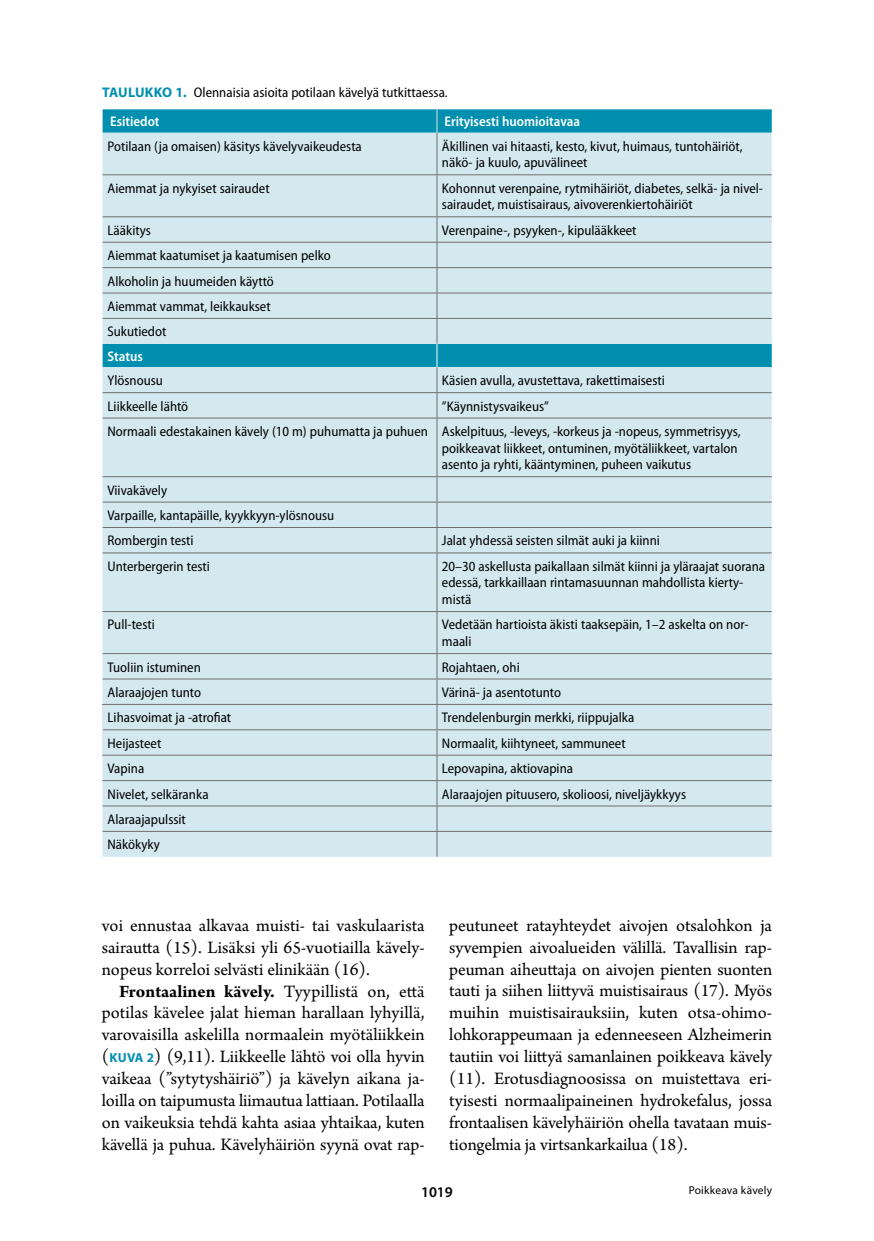
<style>
.page{position:relative;width:874px;height:1241px;background:#fff}
.page>*{position:absolute;margin:0;border:0;box-sizing:border-box;transform-origin:0 0}
.t1{font:18.38px/21.9px "Arno Pro";letter-spacing:-.01em;color:#000;text-align:justify}
.t2{font:600 14.88px "Myriad Pro";color:#000}
.t3{font:semi-condensed 14px/25.4px "Myriad Pro";color:#000}
.t4{font:600 semi-condensed 14px "Myriad Pro";color:#fff}
.t5{font:11.38px "Myriad Pro";letter-spacing:.02em;color:#000}
.s1{font-weight:700;font-stretch:normal;color:#008faf}
.s2{font-weight:600;color:#fff}
.s3{font-weight:700}
.s4{font-family:"Myriad Pro";font-weight:700;font-size:13.12px;color:#008faf}
</style>
<div class="page">
<svg style="left:103px;top:109px;width:668px;height:24px;background:#0792b1"></svg>
<div style="left:103px;top:133px;width:668px;height:723px;background:#d4e8f0"></div>
<svg style="left:436px;top:109px;width:1px;height:24px"></svg>
<svg style="left:102px;top:704px;width:1px;height:50px"></svg>
<svg style="left:771px;top:704px;width:1px;height:50px"></svg>
<hr style="left:436px;top:133px;width:1px;height:41px;background:#706f6f">
<hr style="left:103px;top:174px;width:334px;height:1px;background:#706f6f">
<hr style="left:437px;top:174px;width:334px;height:1px;background:#706f6f">
<hr style="left:436px;top:175px;width:1px;height:41px;background:#706f6f">
<hr style="left:103px;top:216px;width:334px;height:1px;background:#706f6f">
<hr style="left:437px;top:216px;width:334px;height:1px;background:#706f6f">
<hr style="left:103px;top:242px;width:334px;height:1px;background:#706f6f">
<hr style="left:437px;top:242px;width:334px;height:1px;background:#706f6f">
<hr style="left:103px;top:267px;width:334px;height:1px;background:#706f6f">
<hr style="left:437px;top:267px;width:334px;height:1px;background:#706f6f">
<hr style="left:103px;top:292px;width:334px;height:1px;background:#706f6f">
<hr style="left:437px;top:292px;width:334px;height:1px;background:#706f6f">
<hr style="left:103px;top:318px;width:334px;height:1px;background:#706f6f">
<hr style="left:437px;top:318px;width:334px;height:1px;background:#706f6f">
<hr style="left:103px;top:392px;width:334px;height:1px;background:#706f6f">
<hr style="left:437px;top:392px;width:334px;height:1px;background:#706f6f">
<hr style="left:103px;top:417px;width:334px;height:1px;background:#706f6f">
<hr style="left:437px;top:417px;width:334px;height:1px;background:#706f6f">
<hr style="left:436px;top:418px;width:1px;height:58px;background:#706f6f">
<hr style="left:103px;top:476px;width:334px;height:1px;background:#706f6f">
<hr style="left:437px;top:476px;width:334px;height:1px;background:#706f6f">
<hr style="left:103px;top:501px;width:334px;height:1px;background:#706f6f">
<hr style="left:437px;top:501px;width:334px;height:1px;background:#706f6f">
<hr style="left:103px;top:527px;width:334px;height:1px;background:#706f6f">
<hr style="left:437px;top:527px;width:334px;height:1px;background:#706f6f">
<svg style="left:436px;top:477px;width:1px;height:75px"></svg>
<hr style="left:103px;top:552px;width:334px;height:1px;background:#706f6f">
<hr style="left:437px;top:552px;width:334px;height:1px;background:#706f6f">
<hr style="left:436px;top:553px;width:1px;height:58px;background:#706f6f">
<hr style="left:103px;top:611px;width:334px;height:1px;background:#706f6f">
<hr style="left:437px;top:611px;width:334px;height:1px;background:#706f6f">
<hr style="left:436px;top:612px;width:1px;height:41px;background:#706f6f">
<hr style="left:103px;top:653px;width:334px;height:1px;background:#706f6f">
<hr style="left:437px;top:653px;width:334px;height:1px;background:#706f6f">
<hr style="left:103px;top:678px;width:334px;height:1px;background:#706f6f">
<hr style="left:437px;top:678px;width:334px;height:1px;background:#706f6f">
<hr style="left:103px;top:729px;width:334px;height:1px;background:#706f6f">
<hr style="left:437px;top:729px;width:334px;height:1px;background:#706f6f">
<hr style="left:103px;top:780px;width:334px;height:1px;background:#706f6f">
<hr style="left:437px;top:780px;width:334px;height:1px;background:#706f6f">
<hr style="left:103px;top:805px;width:334px;height:1px;background:#706f6f">
<hr style="left:437px;top:805px;width:334px;height:1px;background:#706f6f">
<hr style="left:103px;top:830px;width:334px;height:1px;background:#706f6f">
<hr style="left:437px;top:830px;width:334px;height:1px;background:#706f6f">
<svg style="left:436px;top:654px;width:1px;height:202px"></svg>
<hr style="left:102px;top:754px;width:335px;height:1px;background:#706f6f">
<hr style="left:437px;top:754px;width:334px;height:1px;background:#706f6f">
<svg style="left:436px;top:217px;width:1px;height:200px"></svg>
<hr style="left:102px;top:703px;width:335px;height:1px;background:#706f6f">
<hr style="left:437px;top:703px;width:334px;height:1px;background:#706f6f">
<p class="t3" style="left:110px;top:78px;width:339px;line-height:28.9px;text-indent:-8px"><span class="s1">TAULUKKO 1.</span> Olennaisia asioita potilaan kävelyä tutkittaessa.<br><span class="s2">Esitiedot</span></p>
<p class="t4" style="left:444px;top:113px;width:137px">Erityisesti huomioitavaa</p>
<p class="t3" style="left:107px;top:133px;width:256px">Potilaan (ja omaisen) käsitys kävelyvaikeudesta</p>
<p class="t3" style="left:441px;top:137px;width:302px;line-height:16.6px">Äkillinen vai hitaasti, kesto, kivut, huimaus, tuntohäiriöt, näkö- ja kuulo, apuvälineet</p>
<p class="t3" style="left:107px;top:175px;width:163px">Aiemmat ja nykyiset sairaudet</p>
<p class="t3" style="left:441px;top:179px;width:322px;line-height:16.6px">Kohonnut verenpaine, rytmihäiriöt, diabetes, selkä- ja nivel&shy;sairaudet, muistisairaus, aivoverenkiertohäiriöt</p>
<p class="t3" style="left:107px;top:217px;width:45px">Lääkitys</p>
<p class="t3" style="left:441px;top:217px;width:196px">Verenpaine-, psyyken-, kipulääkkeet</p>
<p class="t3" style="left:107px;top:242px;width:225px">Aiemmat kaatumiset ja kaatumisen pelko<br>Alkoholin ja huumeiden käyttö<br>Aiemmat vammat, leikkaukset<br>Sukutiedot</p>
<p class="t4" style="left:107px;top:347px;width:37px">Status</p>
<p class="t3" style="left:107px;top:367px;width:57px">Ylösnousu</p>
<p class="t3" style="left:441px;top:367px;width:224px">Käsien avulla, avustettava, rakettimaisesti</p>
<p class="t3" style="left:107px;top:393px;width:82px">Liikkeelle lähtö</p>
<p class="t3" style="left:107px;top:393px;width:634px;text-indent:334px">”Käynnistysvaikeus”<br>Normaali edestakainen kävely (10 m) puhumatta ja puhuen Askelpituus, -leveys, -korkeus ja -nopeus, symmetrisyys,</p>
<p class="t3" style="left:441px;top:439px;width:297px;line-height:16.6px">poikkeavat liikkeet, ontuminen, myötäliikkeet, vartalon asento ja ryhti, kääntyminen, puheen vaikutus</p>
<p class="t3" style="left:107px;top:477px;width:228px">Viivakävely<br>Varpaille, kantapäille, kyykkyyn-ylösnousu<br>Rombergin testi</p>
<p class="t3" style="left:441px;top:527px;width:219px">Jalat yhdessä seisten silmät auki ja kiinni</p>
<p class="t3" style="left:107px;top:553px;width:104px">Unterbergerin testi</p>
<p class="t3" style="left:441px;top:557px;width:324px;line-height:16.6px">20–30 askellusta paikallaan silmät kiinni ja yläraajat suorana edessä, tarkkaillaan rintamasuunnan mahdollista kierty&shy;mistä</p>
<p class="t3" style="left:107px;top:611px;width:49px">Pull-testi</p>
<p class="t3" style="left:441px;top:616px;width:308px;line-height:16.6px">Vedetään hartioista äkisti taaksepäin, 1–2 askelta on nor&shy;maali</p>
<p class="t3" style="left:107px;top:653px;width:95px">Tuoliin istuminen</p>
<p class="t3" style="left:441px;top:653px;width:79px">Rojahtaen, ohi</p>
<p class="t3" style="left:107px;top:679px;width:95px">Alaraajojen tunto</p>
<p class="t3" style="left:441px;top:679px;width:121px">Värinä- ja asentotunto</p>
<p class="t3" style="left:107px;top:704px;width:125px">Lihasvoimat ja -atrofiat</p>
<p class="t3" style="left:441px;top:704px;width:194px">Trendelenburgin merkki, riippujalka</p>
<p class="t3" style="left:107px;top:730px;width:55px">Heijasteet</p>
<p class="t3" style="left:441px;top:730px;width:185px">Normaalit, kiihtyneet, sammuneet</p>
<p class="t3" style="left:107px;top:755px;width:38px">Vapina</p>
<p class="t3" style="left:441px;top:755px;width:133px">Lepovapina, aktiovapina</p>
<p class="t3" style="left:107px;top:780px;width:102px">Nivelet, selkäranka</p>
<p class="t3" style="left:441px;top:780px;width:245px">Alaraajojen pituusero, skolioosi, niveljäykkyys</p>
<p class="t3" style="left:107px;top:806px;width:80px">Alaraajapulssit<br>Näkökyky</p>
<h1 class="t1" style="left:102px;top:915px;width:324px">voi ennustaa alkavaa muisti- tai vaskulaarista sairautta (15). Lisäksi yli 65-vuotiailla kävely&shy;nopeus korreloi selvästi elinikään (16).</h1>
<p class="t1" style="left:102px;top:980px;width:324px;text-indent:17px"><span class="s3">Frontaalinen kävely.</span> Tyypillistä on, että potilas kävelee jalat hieman harallaan lyhyillä, varovaisilla askelilla normaalein myötäliikkein (<span class="s4">KUVA 2</span>) (9,11). Liikkeelle lähtö voi olla hyvin vaikeaa (”sytytyshäiriö”) ja kävelyn aikana ja&shy;loilla on taipumusta liimautua lattiaan. Potilaalla on vaikeuksia tehdä kahta asiaa yhtaikaa, kuten kävellä ja puhua. Kävelyhäiriön syynä ovat rap-</p>
<p class="t1" style="left:449px;top:915px;width:324px">peutuneet ratayhteydet aivojen otsalohkon ja syvempien aivoalueiden välillä. Tavallisin rap&shy;peuman aiheuttaja on aivojen pienten suonten tauti ja siihen liittyvä muistisairaus (17). Myös muihin muistisairauksiin, kuten otsa-ohimo&shy;lohkorappeumaan ja edenneeseen Alzheimerin tautiin voi liittyä samanlainen poikkeava kävely (11). Erotusdiagnoosissa on muistettava eri&shy;tyisesti normaalipaineinen hydrokefalus, jossa frontaalisen kävelyhäiriön ohella tavataan muis&shy;tiongelmia ja virtsankarkailua (18).</p>
<p class="t2" style="left:421px;top:1182px;width:33px">1019</p>
<p class="t5" style="left:688px;top:1183px;width:85px">Poikkeava kävely</p>
</div>
